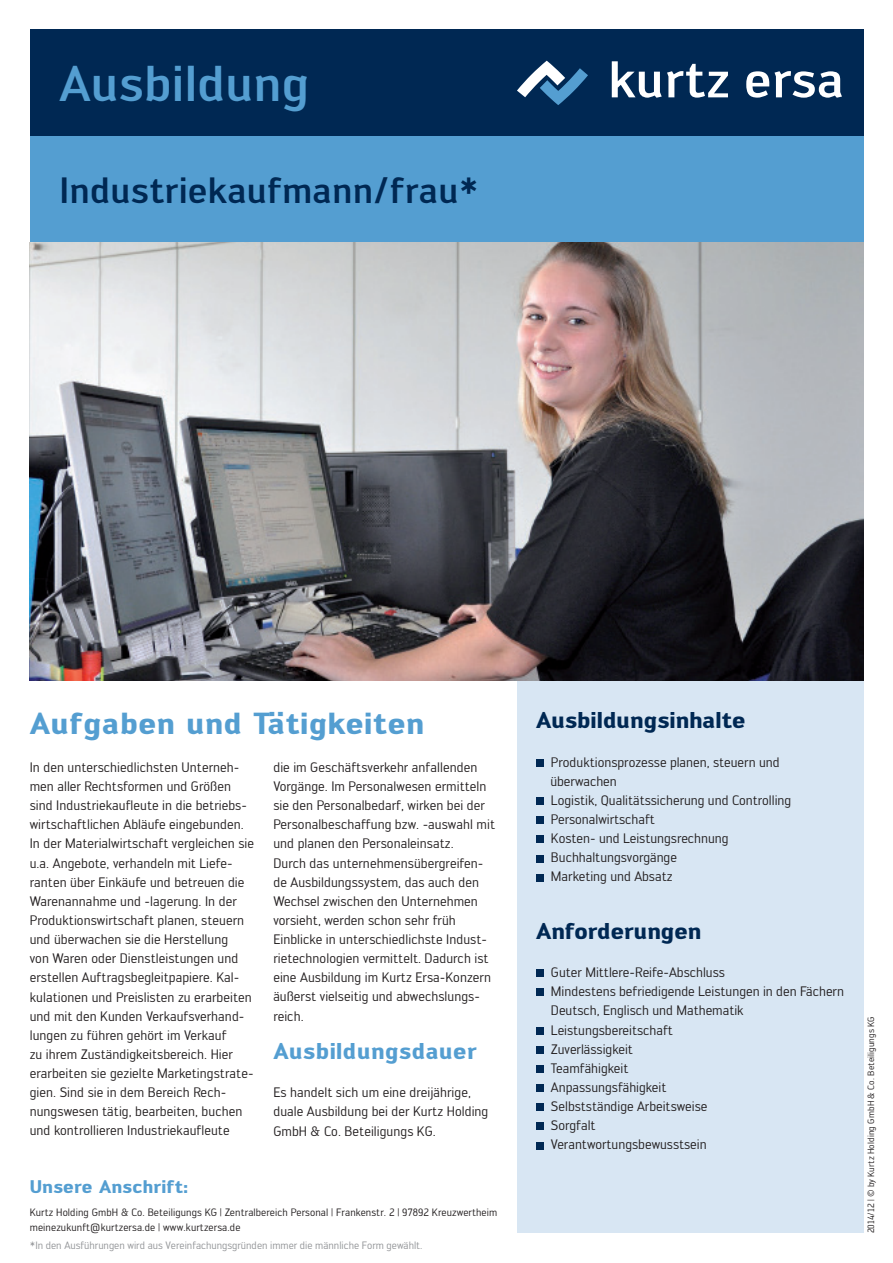
<style>
.page{position:relative;width:893px;height:1263px;background:#fff}
.page>*{position:absolute;margin:0;border:0;box-sizing:border-box;transform-origin:0 0}
.t1{font:500 49.5px "Engel";letter-spacing:.005em;color:#549ed1}
.t2{font:500 36px "Engel";letter-spacing:.005em;color:#002853}
.t3{font:700 30px "Engel";letter-spacing:.02em;color:#549ed1}
.t4{font:700 22.5px "Engel";color:#002853}
.t5{font:700 22.5px "Engel";letter-spacing:.02em;color:#549ed1}
.t6{font:700 18px "Engel";letter-spacing:.01em;color:#549ed1}
.t7{font:13.5px/19.2px "Engel";letter-spacing:.005em;color:#231f20}
.t8{font:10.5px/14.9px "Engel";letter-spacing:.01em;color:#231f20}
.t9{font:10.5px "Engel";color:#939598}
.t10{font:9px "Engel";letter-spacing:.01em;color:#231f20}
</style>
<div class="page">
<div style="left:517px;top:680px;width:346px;height:553px;background:#d8e6f3"></div>
<div style="left:30px;top:30px;width:833px;height:106px;background:#002853"></div>
<div style="left:30px;top:136px;width:833px;height:106px;background:#549ed1"></div>
<svg style="left:612px;top:61px;width:116px;height:37px"></svg>
<svg style="left:746px;top:71px;width:96px;height:27px"></svg>
<svg style="left:517px;top:61px;width:71px;height:44px"></svg>
<div style="left:536px;top:759px;width:8px;height:8px;background:#002853"></div>
<div style="left:536px;top:797px;width:8px;height:8px;background:#002853"></div>
<div style="left:536px;top:816px;width:8px;height:8px;background:#002853"></div>
<div style="left:536px;top:835px;width:8px;height:8px;background:#002853"></div>
<div style="left:536px;top:855px;width:8px;height:7px;background:#002853"></div>
<div style="left:536px;top:874px;width:8px;height:7px;background:#002853"></div>
<div style="left:536px;top:969px;width:8px;height:8px;background:#002853"></div>
<div style="left:536px;top:989px;width:8px;height:7px;background:#002853"></div>
<div style="left:536px;top:1027px;width:8px;height:7px;background:#002853"></div>
<div style="left:536px;top:1046px;width:8px;height:8px;background:#002853"></div>
<div style="left:536px;top:1065px;width:8px;height:8px;background:#002853"></div>
<div style="left:536px;top:1084px;width:8px;height:8px;background:#002853"></div>
<div style="left:536px;top:1103px;width:8px;height:8px;background:#002853"></div>
<div style="left:536px;top:1122px;width:8px;height:8px;background:#002853"></div>
<div style="left:536px;top:1142px;width:8px;height:7px;background:#002853"></div>
<img style="left:30px;top:242px;width:833px;height:438px">
<h1 class="t1" style="left:60px;top:55px;width:251px">Ausbildung</h1>
<h2 class="t2" style="left:60px;top:169px;width:421px">Industriekaufmann/frau*</h2>
<h3 class="t3" style="left:30px;top:705px;width:396px">Aufgaben und Tätigkeiten</h3>
<p class="t7" style="left:30px;top:758px;width:226px">In den unterschiedlichsten Unterneh&shy;men aller Rechtsformen und Größen sind Industriekaufleute in die betriebs&shy;wirtschaftlichen Abläufe eingebunden.<br>In der Materialwirtschaft vergleichen sie u.a. Angebote, verhandeln mit Liefe&shy;ranten über Einkäufe und betreuen die Warenannahme und -lagerung. In der Produktionswirtschaft planen, steuern und überwachen sie die Herstellung<br>von Waren oder Dienstleistungen und erstellen Auftragsbegleitpapiere. Kal&shy;kulationen und Preislisten zu erarbeiten und mit den Kunden Verkaufsverhand&shy;lungen zu führen gehört im Verkauf<br>zu ihrem Zuständigkeitsbereich. Hier erarbeiten sie gezielte Marketingstrate&shy;gien. Sind sie in dem Bereich Rech&shy;nungswesen tätig, bearbeiten, buchen und kontrollieren Industriekaufleute</p>
<p class="t7" style="left:273px;top:757px;width:223px">die im Geschäftsverkehr anfallenden Vorgänge. Im Personalwesen ermitteln sie den Personalbedarf, wirken bei der Personalbeschaffung bzw. -auswahl mit und planen den Personaleinsatz.<br>Durch das unternehmensübergreifen&shy;de Ausbildungssystem, das auch den Wechsel zwischen den Unternehmen vorsieht, werden schon sehr früh Einblicke in unterschiedlichste Indust&shy;rietechnologien vermittelt. Dadurch ist eine Ausbildung im Kurtz Ersa-Konzern äußerst vielseitig und abwechslungs&shy;reich.</p>
<h3 class="t5" style="left:273px;top:1037px;width:205px">Ausbildungsdauer</h3>
<p class="t7" style="left:273px;top:1083px;width:217px">Es handelt sich um eine dreijährige, duale Ausbildung bei der Kurtz Holding<br>GmbH &amp; Co. Beteiligungs KG.</p>
<h3 class="t6" style="left:30px;top:1176px;width:160px">Unsere Anschrift:</h3>
<p class="t8" style="left:30px;top:1205px;width:469px">Kurtz Holding GmbH &amp; Co. Beteiligungs KG | Zentralbereich Personal | Frankenstr. 2 | 97892 Kreuzwertheim meinezukunft@kurtzersa.de | www.kurtzersa.de</p>
<p class="t9" style="left:30px;top:1240px;width:394px">*In den Ausführungen wird aus Vereinfachungsgründen immer die männliche Form gewählt.</p>
<h3 class="t4" style="left:536px;top:707px;width:211px">Ausbildungsinhalte</h3>
<p class="t7" style="left:550px;top:752px;width:242px">Produktionsprozesse planen, steuern und überwachen<br>Logistik, Qualitätssicherung und Controlling<br>Personalwirtschaft<br>Kosten- und Leistungsrechnung<br>Buchhaltungsvorgänge<br>Marketing und Absatz</p>
<h3 class="t4" style="left:536px;top:917px;width:167px">Anforderungen</h3>
<p class="t7" style="left:551px;top:963px;width:295px">Guter Mittlere-Reife-Abschluss<br>Mindestens befriedigende Leistungen in den Fächern<br>Deutsch, Englisch und Mathematik<br>Leistungsbereitschaft<br>Zuverlässigkeit<br>Teamfähigkeit<br>Anpassungsfähigkeit<br>Selbstständige Arbeitsweise<br>Sorgfalt<br>Verantwortungsbewusstsein</p>
<p class="t10" style="left:866px;top:1233px;width:219px;rotate:-90deg">2014/12 | © by Kurtz Holding GmbH &amp; Co. Beteiligungs KG</p>
</div>
